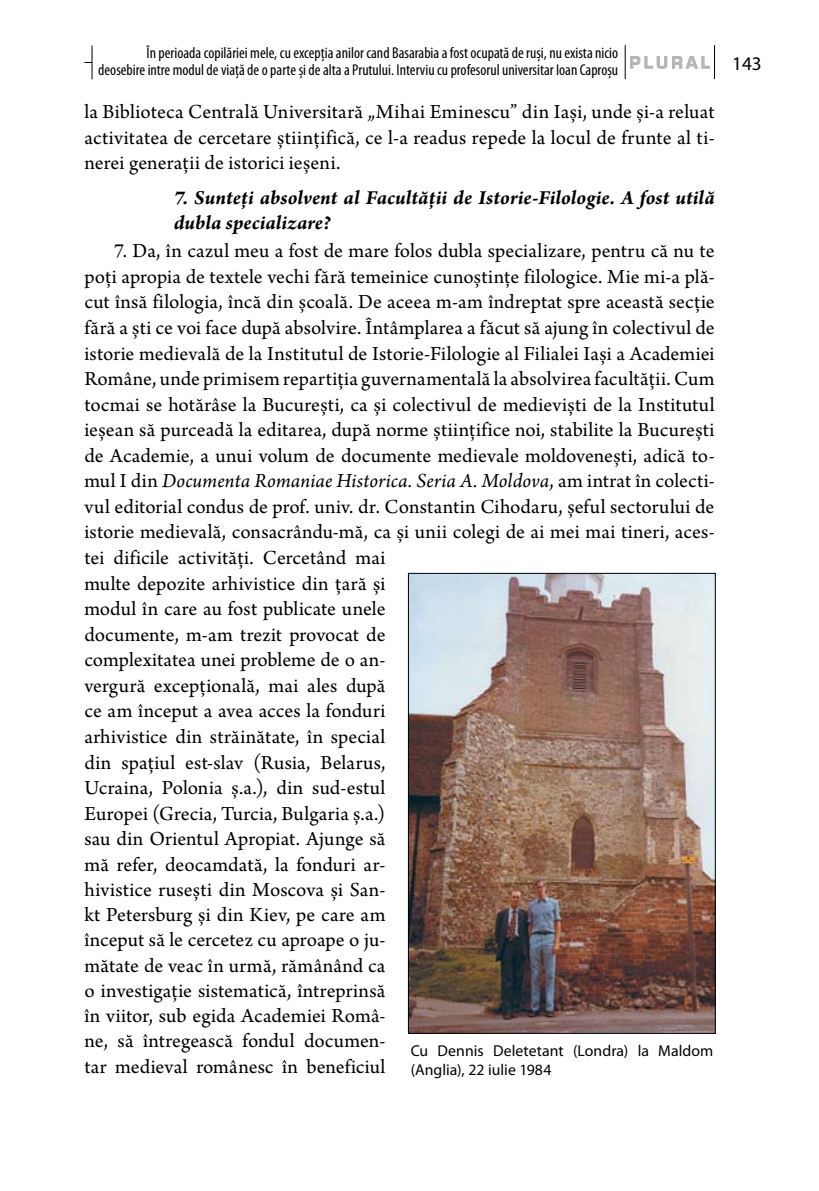
<style>
.page{position:relative;width:819px;height:1191px;background:#fff}
.page>*{position:absolute;margin:0;border:0;box-sizing:border-box;transform-origin:0 0}
.t1{font:21px/25.6px "Arno Pro";letter-spacing:.005em;color:#000;text-align:justify}
.t2{font:italic 700 21px/25.2px "Arno Pro";letter-spacing:.005em;color:#000}
.t3{font:700 17.5px "Eurostile";letter-spacing:.2em;color:#b2b4b6}
.t4{font:condensed 15.75px/17.3px "Myriad Pro";color:#000;text-align:right}
.t5{font:15.75px/19.2px "Myriad Pro";letter-spacing:.005em;color:#000}
.s1{font-style:italic}
.s2{font-family:"Myriad Pro";font-weight:400;font-size:19.25px;color:#000}
</style>
<div class="page">
<svg style="left:630px;top:56px;width:80px;height:13px"></svg>
<hr style="left:714px;top:45px;width:1px;height:34px;background:#000">
<hr style="left:625px;top:45px;width:1px;height:34px;background:#000">
<hr style="left:92px;top:45px;width:1px;height:34px;background:#000">
<img style="left:410px;top:575px;width:303px;height:456px">
<div style="left:408px;top:573px;width:307px;height:460px;border:1px solid #000"></div>
<p class="t4" style="left:98px;top:44px;width:521px">În perioada copilăriei mele, cu excepția anilor cand Basarabia a fost ocupată de ruși, nu exista nicio deosebire intre modul de viață de o parte și de alta a Prutului. Interviu cu profesorul universitar Ioan Caproșu</p>
<p class="t1" style="left:84px;top:101px;width:631px">la Biblioteca Centrală Universitară „Mihai Eminescu” din Iași, unde și-a reluat activitatea de cercetare științifică, ce l-a readus repede la locul de frunte al ti&shy;nerei generații de istorici ieșeni.</p>
<p class="t2" style="left:174px;top:186px;width:542px">7. Sunteți absolvent al Facultății de Istorie-Filologie. A fost utilă dubla specializare?</p>
<p class="t1" style="left:84px;top:239px;width:632px;text-align:left;text-indent:30px">7. Da, în cazul meu a fost de mare folos dubla specializare, pentru că nu te poți apropia de textele vechi fără temeinice cunoștințe filologice. Mie mi-a plă&shy;cut însă filologia, încă din școală. De aceea m-am îndreptat spre această secție fără a ști ce voi face după absolvire. Întâmplarea a făcut să ajung în colectivul de istorie medievală de la Institutul de Istorie-Filologie al Filialei Iași a Academiei Române, unde primisem repartiția guvernamentală la absolvirea facultății. Cum tocmai se hotărâse la București, ca și colectivul de medieviști de la Institutul ieșean să purceadă la editarea, după norme științifice noi, stabilite la București de Academie, a unui volum de documente medievale moldovenești, adică to&shy;mul I din <span class="s1">Documenta Romaniae Historica. Seria A. Moldova</span>, am intrat în colecti&shy;vul editorial condus de prof. univ. dr. Constantin Cihodaru, șeful sectorului de istorie medievală, consacrându-mă, ca și unii colegi de ai mei mai tineri, aces&shy;tei dificile activități. Cercetând mai<br>multe depozite arhivistice din țară și<br>modul în care au fost publicate unele<br>documente, m-am trezit provocat de<br>complexitatea unei probleme de o an-<br>vergură excepțională, mai ales după<br>ce am început a avea acces la fonduri<br>arhivistice din străinătate, în special<br>din spațiul est-slav (Rusia, Belarus,<br>Ucraina, Polonia ș.a.), din sud-estul<br>Europei (Grecia, Turcia, Bulgaria ș.a.)<br>sau din Orientul Apropiat. Ajunge să<br>mă refer, deocamdată, la fonduri ar-<br>hivistice rusești din Moscova și San-<br>kt Petersburg și din Kiev, pe care am<br>început să le cercetez cu aproape o ju-<br>mătate de veac în urmă, rămânând ca<br>o investigație sistematică, întreprinsă<br>în viitor, sub egida Academiei Româ-<br>ne, să întregească fondul documen-<br>tar medieval românesc în beneficiul</p>
<p class="t3" style="left:629px;top:53px;width:134px">PLURAL <span class="s2">143</span></p>
<p class="t5" style="left:410px;top:1040px;width:304px">Cu Dennis Deletetant (Londra) la Maldom (Anglia), 22 iulie 1984</p>
</div>
